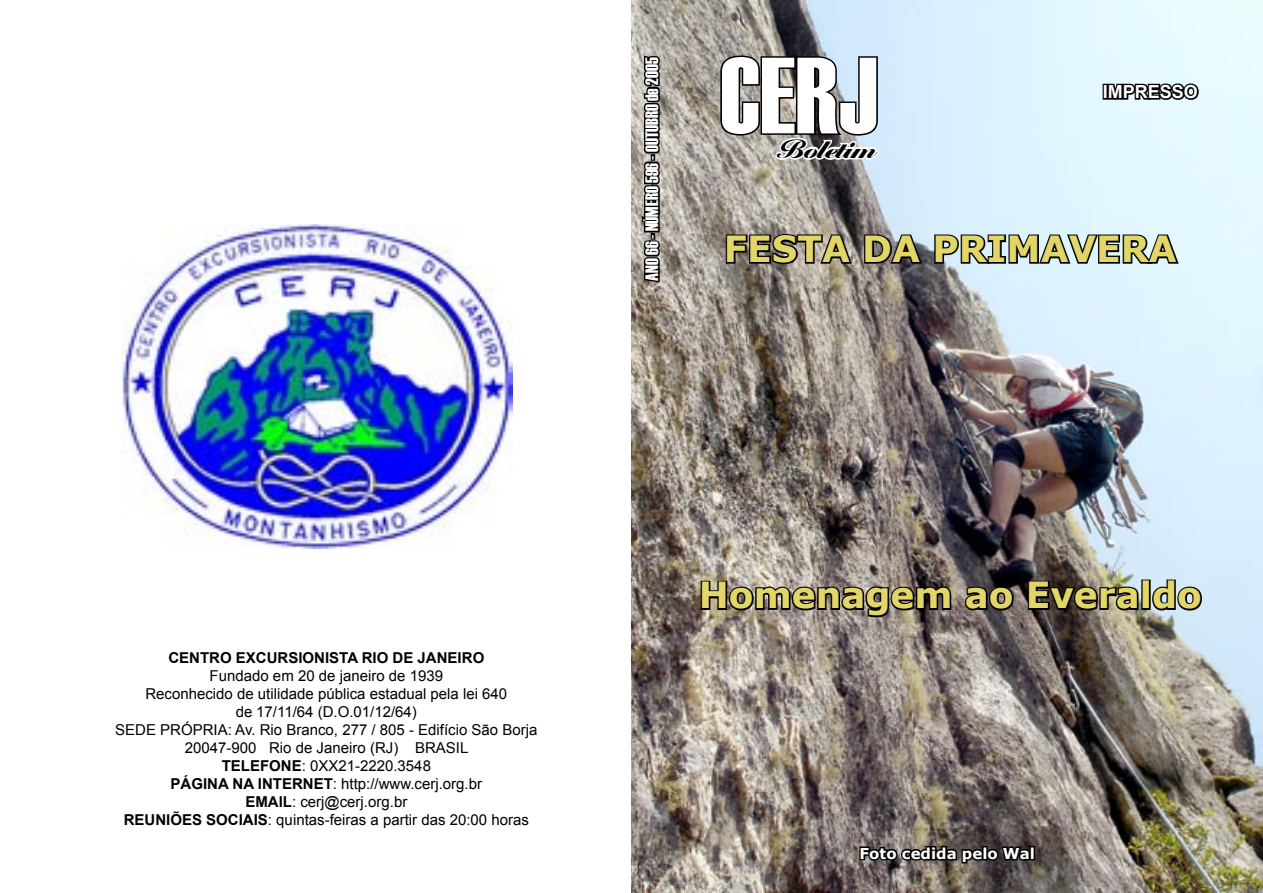
<style>
.page{position:relative;width:1263px;height:893px;background:#fff}
.page>*{position:absolute;margin:0;border:0;box-sizing:border-box;transform-origin:0 0}
.Relato_T_tulo{font:108px "Haettenschweiler";color:#fff}
.Not_cias_Corpo{font:700 36px "Verdana";color:#e3d669}
.t1{font:36px "Progena Script S Si";color:#000}
.t2{font:18px "Haettenschweiler";color:#fff}
.t3{font:700 18px "Arial";color:#fff}
.t4{font:15px/18px "Arial";color:#000;text-align:center}
.t5{font:700 15px "Arial";color:#000}
.Not_cias_Corpo-2{font:700 15px "Verdana";color:#fff}
.s1{font-weight:700}
</style>
<div class="page">
<img style="left:631px;top:0;width:632px;height:893px">
<img style="left:121px;top:225px;width:391px;height:323px">
<div style="left:1102px;top:84px;width:6px;height:16px;border:3px solid #000"></div>
<svg style="left:1106px;top:64px;width:95px;height:42px;background:#99a6aa"></svg>
<svg style="left:631px;top:54px;width:42px;height:230px;background:#7d7872"></svg>
<svg style="left:719px;top:54px;width:162px;height:136px;background:#8a8a8a"></svg>
<svg style="left:858px;top:840px;width:174px;height:28px;background:#403a38"></svg>
<div style="left:1029px;top:846px;width:6px;height:14px;border:3px solid #000"></div>
<svg style="left:724px;top:232px;width:130px;height:34px;background:#5a5650"></svg>
<svg style="left:863px;top:232px;width:61px;height:33px;background:#515254"></svg>
<svg style="left:933px;top:230px;width:248px;height:35px;background:#828f95"></svg>
<svg style="left:699px;top:579px;width:254px;height:40px;background:#625c54"></svg>
<svg style="left:962px;top:584px;width:53px;height:29px;background:#393434"></svg>
<svg style="left:1026px;top:579px;width:114px;height:34px;background:#433f39"></svg>
<div style="left:1141px;top:580px;width:10px;height:30px;border:3px solid #000"></div>
<svg style="left:1150px;top:578px;width:54px;height:34px;background:#828e99"></svg>
<p class="t2" style="left:640px;top:281px;width:225px;rotate:-90deg">ANO 66 - NÚMERO 596 - OUTUBRO de 2005</p>
<p class="Relato_T_tulo" style="left:720px;top:22px;width:159px">CERJ</p>
<p class="t3" style="left:1103px;top:80px;width:97px">IMPRESSO</p>
<p class="t1" style="left:779px;top:128px;width:101px">Boletim</p>
<p class="Not_cias_Corpo" style="left:724px;top:226px;width:454px">FESTA DA PRIMAVERA</p>
<p class="t5" style="left:168px;top:647px;width:317px">CENTRO EXCURSIONISTA RIO DE JANEIRO</p>
<p class="t4" style="left:210px;top:667px;width:235px">Fundado em 20 de janeiro de 1939</p>
<p class="t4" style="left:145px;top:685px;width:363px">Reconhecido de utilidade pública estadual pela lei 640 de 17/11/64 (D.O.01/12/64)</p>
<p class="t4" style="left:115px;top:721px;width:424px">SEDE PRÓPRIA: Av. Rio Branco, 277 / 805 - Edifício São Borja</p>
<p class="t4" style="left:185px;top:739px;width:285px">20047-900 Rio de Janeiro (RJ) BRASIL</p>
<p class="t4" style="left:222px;top:757px;width:211px"><span class="s1">TELEFONE</span>: 0XX21-2220.3548</p>
<p class="t4" style="left:171px;top:775px;width:313px"><span class="s1">PÁGINA NA INTERNET</span>: http://www.cerj.org.br</p>
<p class="t4" style="left:245px;top:793px;width:163px"><span class="s1">EMAIL</span>: cerj@cerj.org.br</p>
<p class="t4" style="left:124px;top:811px;width:407px"><span class="s1">REUNIÕES SOCIAIS</span>: quintas-feiras a partir das 20:00 horas</p>
<p class="Not_cias_Corpo" style="left:699px;top:572px;width:505px">Homenagem ao Everaldo</p>
<p class="Not_cias_Corpo-2" style="left:859px;top:844px;width:177px">Foto cedida pelo Wal</p>
</div>
